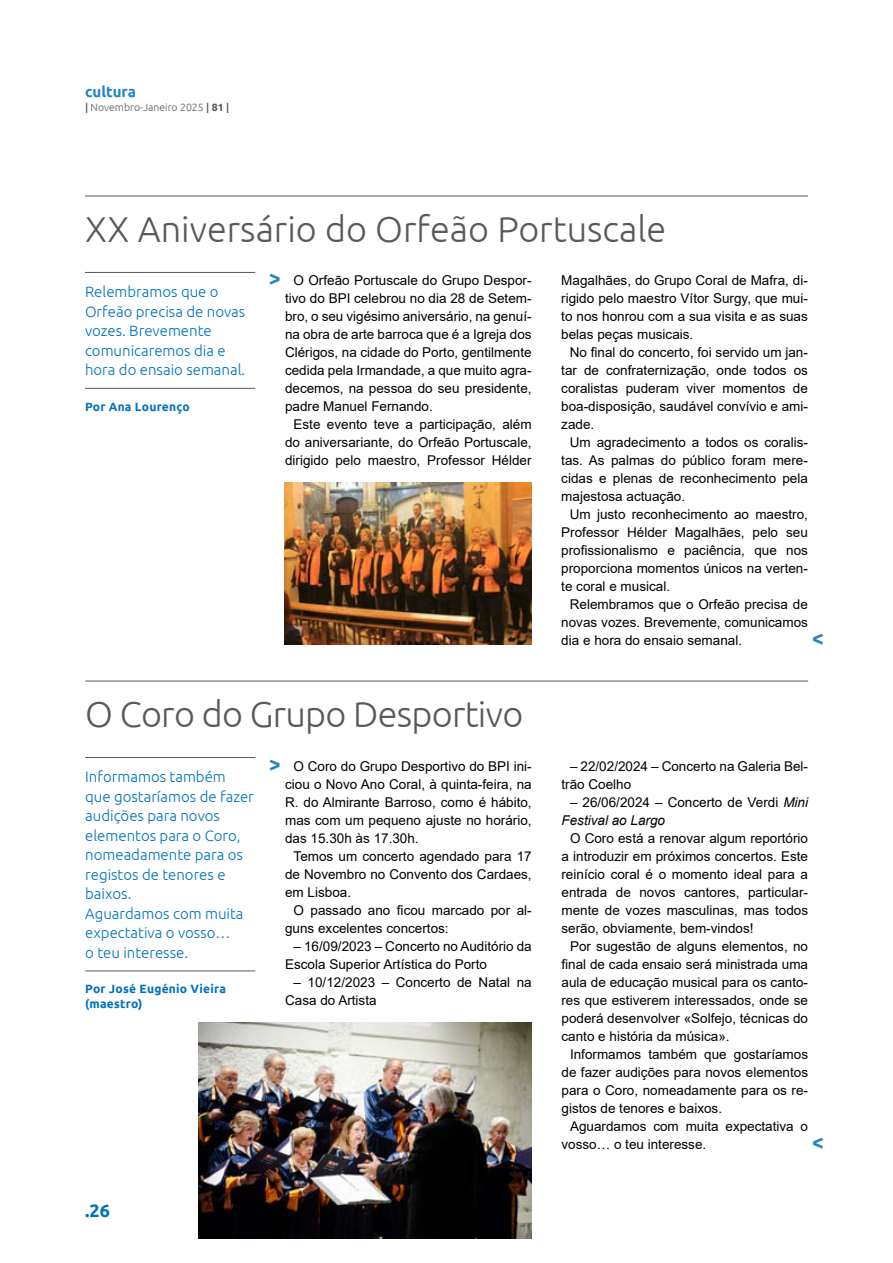
<style>
.page{position:relative;width:893px;height:1263px;background:#fff}
.page>*{position:absolute;margin:0;border:0;box-sizing:border-box;transform-origin:0 0}
.t1{font:300 36px "Ubuntu";color:#58595b}
.t2{font:300 36px "Ubuntu";letter-spacing:-.02em;color:#58595b}
.t3{font:500 21px "Ubuntu";color:#2484c6}
.t4{font:700 18px "Ubuntu";color:#0072bc}
.t5{font:300 15px/19.5px "Ubuntu";color:#0072bc}
.t6{font:700 15px "Ubuntu";color:#2484c6}
.t7{font:13.5px/18px "Arial";color:#000;text-align:justify}
.t8{font:700 12px/15px "Ubuntu";letter-spacing:.02em;color:#0072bc}
.t9{font:300 10.5px "Ubuntu";color:#58595b}
.s1{font-weight:500}
.s2{font-weight:700}
.s3{font-style:italic}
</style>
<div class="page">
<hr style="left:85px;top:196px;width:723px;height:1px;background:#58595b">
<img style="left:285px;top:482px;width:246px;height:163px">
<hr style="left:85px;top:681px;width:723px;height:1px;background:#58595b">
<hr style="left:85px;top:970px;width:170px;height:1px;background:#58595b">
<hr style="left:85px;top:757px;width:170px;height:1px;background:#58595b">
<img style="left:198px;top:1023px;width:333px;height:216px">
<hr style="left:85px;top:388px;width:170px;height:1px;background:#58595b">
<hr style="left:85px;top:272px;width:170px;height:1px;background:#58595b">
<p class="t6" style="left:85px;top:82px;width:53px">cultura</p>
<p class="t9" style="left:85px;top:101px;width:146px"><span class="s1">|</span> Novembro-Janeiro 2025 <span class="s1">|</span> <span class="s2">81</span> <span class="s1">|</span></p>
<h1 class="t1" style="left:85px;top:208px;width:583px">XX Aniversário do Orfeão Portuscale</h1>
<p class="t7" style="left:285px;top:271px;width:248px;text-indent:9px">O Orfeão Portuscale do Grupo Despor&shy;tivo do BPI celebrou no dia 28 de Setem&shy;bro, o seu vigésimo aniversário, na genuí&shy;na obra de arte barroca que é a Igreja dos Clérigos, na cidade do Porto, gentilmente cedida pela Irmandade, a que muito agra&shy;decemos, na pessoa do seu presidente, padre Manuel Fernando.</p>
<p class="t7" style="left:285px;top:415px;width:248px;text-indent:9px">Este evento teve a participação, além do aniversariante, do Orfeão Portuscale, dirigido pelo maestro, Professor Hélder</p>
<h2 class="t3" style="left:269px;top:264px;width:13px">&gt;</h2>
<p class="t7" style="left:561px;top:271px;width:248px">Magalhães, do Grupo Coral de Mafra, di&shy;rigido pelo maestro Vítor Surgy, que mui&shy;to nos honrou com a sua visita e as suas belas peças musicais.</p>
<p class="t7" style="left:561px;top:343px;width:248px;text-indent:9px">No final do concerto, foi servido um jan&shy;tar de confraternização, onde todos os coralistas puderam viver momentos de boa-disposição, saudável convívio e ami&shy;zade.</p>
<p class="t7" style="left:561px;top:433px;width:248px;text-indent:9px">Um agradecimento a todos os coralis&shy;tas. As palmas do público foram mere&shy;cidas e plenas de reconhecimento pela majestosa actuação.</p>
<p class="t7" style="left:561px;top:505px;width:248px;text-indent:9px">Um justo reconhecimento ao maestro, Professor Hélder Magalhães, pelo seu profissionalismo e paciência, que nos proporciona momentos únicos na verten&shy;te coral e musical.</p>
<p class="t7" style="left:561px;top:595px;width:248px;text-indent:9px">Relembramos que o Orfeão precisa de novas vozes. Brevemente, comunicamos dia e hora do ensaio semanal.</p>
<p class="t5" style="left:85px;top:282px;width:162px">Relembramos que o<br>Orfeão precisa de novas vozes. Brevemente comunicaremos dia e hora do ensaio semanal.</p>
<p class="t8" style="left:85px;top:399px;width:106px">Por Ana Lourenço</p>
<h2 class="t3" style="left:812px;top:624px;width:13px">&lt;</h2>
<h1 class="t2" style="left:85px;top:693px;width:440px">O Coro do Grupo Desportivo</h1>
<p class="t7" style="left:285px;top:757px;width:248px;text-indent:9px">O Coro do Grupo Desportivo do BPI ini&shy;ciou o Novo Ano Coral, à quinta-feira, na R. do Almirante Barroso, como é hábito, mas com um pequeno ajuste no horário, das 15.30h às 17.30h.</p>
<p class="t7" style="left:285px;top:847px;width:248px;text-indent:9px">Temos um concerto agendado para 17 de Novembro no Convento dos Cardaes, em Lisboa.</p>
<p class="t7" style="left:285px;top:901px;width:248px;text-indent:9px">O passado ano ficou marcado por al&shy;guns excelentes concertos:</p>
<p class="t7" style="left:285px;top:937px;width:248px;text-indent:9px">– 16/09/2023 – Concerto no Auditório da<br>Escola Superior Artística do Porto</p>
<p class="t7" style="left:285px;top:973px;width:248px;text-indent:9px">– 10/12/2023 – Concerto de Natal na<br>Casa do Artista</p>
<h2 class="t3" style="left:269px;top:750px;width:13px">&gt;</h2>
<p class="t5" style="left:85px;top:767px;width:170px">Informamos também que gostaríamos de fazer audições para novos elementos para o Coro, nomeadamente para os registos de tenores e baixos.<br>Aguardamos com muita expectativa o vosso…<br>o teu interesse.</p>
<p class="t8" style="left:85px;top:981px;width:142px">Por José Eugénio Vieira (maestro)</p>
<h3 class="t4" style="left:85px;top:1199px;width:26px">.26</h3>
<p class="t7" style="left:561px;top:757px;width:248px;text-indent:9px">– 22/02/2024 – Concerto na Galeria Bel&shy;trão Coelho</p>
<p class="t7" style="left:561px;top:793px;width:248px;text-indent:9px">– 26/06/2024 – Concerto de Verdi <span class="s3">Mini<br>Festival ao Largo</span></p>
<p class="t7" style="left:561px;top:829px;width:248px;text-indent:9px">O Coro está a renovar algum reportório a introduzir em próximos concertos. Este reinício coral é o momento ideal para a entrada de novos cantores, particular&shy;mente de vozes masculinas, mas todos serão, obviamente, bem-vindos!</p>
<p class="t7" style="left:561px;top:937px;width:248px;text-indent:9px">Por sugestão de alguns elementos, no final de cada ensaio será ministrada uma aula de educação musical para os canto&shy;res que estiverem interessados, onde se poderá desenvolver «Solfejo, técnicas do canto e história da música».</p>
<p class="t7" style="left:561px;top:1045px;width:248px;text-indent:9px">Informamos também que gostaríamos de fazer audições para novos elementos para o Coro, nomeadamente para os re&shy;gistos de tenores e baixos.</p>
<p class="t7" style="left:561px;top:1117px;width:248px;text-indent:9px">Aguardamos com muita expectativa o vosso… o teu interesse.</p>
<h2 class="t3" style="left:812px;top:1128px;width:13px">&lt;</h2>
</div>
